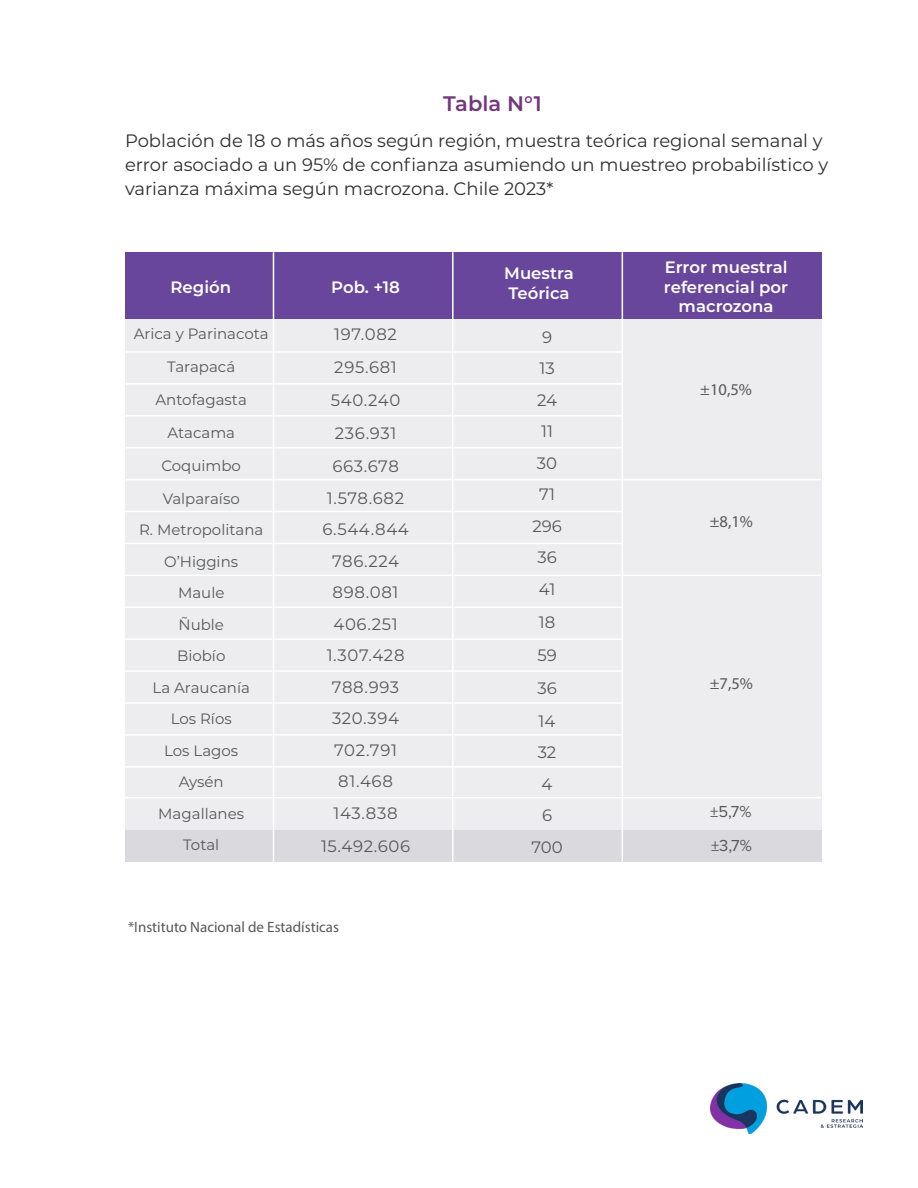
<style>
.page{position:relative;width:918px;height:1188px;background:#fff}
.page>*{position:absolute;margin:0;border:0;box-sizing:border-box;transform-origin:0 0}
.t1{font:600 21px "Montserrat";color:#74367d}
.t2{font:18px/24px "Montserrat";color:#312f30}
.t3{font:16.5px "Montserrat";letter-spacing:.04em;color:#57585a}
.t4{font:600 16.5px/19.5px "Montserrat";color:#fff}
.t5{font:16.5px "Myriad Pro";color:#57585a}
.t6{font:16.5px "Proxima Nova A";color:#57585a}
.t7{font:15px "Montserrat";color:#57585a}
.t8{font:15px "Myriad Pro";color:#57585a}
</style>
<div class="page">
<div style="left:125px;top:318px;width:696px;height:512px;background:#ededf0"></div>
<hr style="left:125px;top:766px;width:497px;height:2px;background:#fff">
<div style="left:125px;top:252px;width:696px;height:67px;background:#68469b"></div>
<hr style="left:125px;top:543px;width:497px;height:1px;background:#fff">
<hr style="left:125px;top:575px;width:696px;height:1px;background:#fff">
<hr style="left:125px;top:606px;width:497px;height:2px;background:#fff">
<hr style="left:125px;top:638px;width:497px;height:2px;background:#fff">
<hr style="left:125px;top:670px;width:497px;height:2px;background:#fff">
<hr style="left:125px;top:797px;width:696px;height:1px;background:#fff">
<hr style="left:125px;top:702px;width:497px;height:2px;background:#fff">
<hr style="left:125px;top:734px;width:497px;height:2px;background:#fff">
<hr style="left:125px;top:351px;width:497px;height:2px;background:#fff">
<hr style="left:125px;top:383px;width:497px;height:2px;background:#fff">
<hr style="left:125px;top:415px;width:497px;height:2px;background:#fff">
<hr style="left:125px;top:447px;width:497px;height:1px;background:#fff">
<hr style="left:125px;top:479px;width:696px;height:1px;background:#fff">
<hr style="left:125px;top:511px;width:497px;height:1px;background:#fff">
<div style="left:125px;top:830px;width:696px;height:32px;background:#d9d9de"></div>
<hr style="left:273px;top:252px;width:1px;height:610px;background:#fff">
<hr style="left:452px;top:252px;width:2px;height:610px;background:#fff">
<hr style="left:622px;top:252px;width:1px;height:610px;background:#fff">
<img style="left:710px;top:1083px;width:153px;height:51px">
<p class="t1" style="left:443px;top:89px;width:100px">Tabla N°1</p>
<p class="t2" style="left:125px;top:128px;width:705px">Población de 18 o más años según región, muestra teórica regional semanal y error asociado a un 95% de confianza asumiendo un muestreo probabilístico y varianza máxima según macrozona. Chile 2023*</p>
<p class="t4" style="left:171px;top:277px;width:62px">Región</p>
<p class="t4" style="left:331px;top:277px;width:70px">Pob. +18</p>
<p class="t7" style="left:134px;top:323px;width:136px">Arica y Parinacota</p>
<p class="t7" style="left:167px;top:356px;width:70px">Tarapacá</p>
<p class="t7" style="left:156px;top:389px;width:93px">Antofagasta</p>
<p class="t7" style="left:167px;top:422px;width:69px">Atacama</p>
<p class="t7" style="left:161px;top:455px;width:81px">Coquimbo</p>
<p class="t7" style="left:163px;top:488px;width:79px">Valparaíso</p>
<p class="t7" style="left:139px;top:520px;width:126px">R. Metropolitana</p>
<p class="t7" style="left:164px;top:551px;width:75px">O’Higgins</p>
<p class="t7" style="left:178px;top:583px;width:48px">Maule</p>
<p class="t7" style="left:178px;top:614px;width:47px">Ñuble</p>
<p class="t7" style="left:177px;top:646px;width:50px">Biobío</p>
<p class="t7" style="left:152px;top:677px;width:99px">La Araucanía</p>
<p class="t7" style="left:171px;top:709px;width:63px">Los Ríos</p>
<p class="t7" style="left:164px;top:740px;width:76px">Los Lagos</p>
<p class="t7" style="left:179px;top:772px;width:46px">Aysén</p>
<p class="t7" style="left:158px;top:803px;width:87px">Magallanes</p>
<p class="t7" style="left:183px;top:835px;width:38px">Total</p>
<p class="t3" style="left:334px;top:323px;width:64px">197.082</p>
<p class="t3" style="left:334px;top:356px;width:64px">295.681</p>
<p class="t3" style="left:331px;top:389px;width:71px">540.240</p>
<p class="t3" style="left:335px;top:422px;width:63px">236.931</p>
<p class="t3" style="left:332px;top:455px;width:68px">663.678</p>
<p class="t3" style="left:327px;top:486px;width:79px">1.578.682</p>
<p class="t3" style="left:322px;top:518px;width:88px">6.544.844</p>
<p class="t3" style="left:332px;top:549px;width:69px">786.224</p>
<p class="t3" style="left:333px;top:581px;width:67px">898.081</p>
<p class="t3" style="left:333px;top:612px;width:66px">406.251</p>
<p class="t3" style="left:327px;top:644px;width:79px">1.307.428</p>
<p class="t3" style="left:332px;top:675px;width:69px">788.993</p>
<p class="t3" style="left:332px;top:707px;width:69px">320.394</p>
<p class="t3" style="left:334px;top:738px;width:64px">702.791</p>
<p class="t3" style="left:338px;top:770px;width:56px">81.468</p>
<p class="t3" style="left:334px;top:801px;width:65px">143.838</p>
<p class="t3" style="left:321px;top:834px;width:91px">15.492.606</p>
<p class="t8" style="left:128px;top:917px;width:213px">*Instituto Nacional de Estadísticas</p>
<p class="t4" style="left:504px;top:263px;width:71px">Muestra<br>Teórica</p>
<p class="t3" style="left:542px;top:326px;width:12px">9</p>
<p class="t3" style="left:539px;top:357px;width:17px">13</p>
<p class="t3" style="left:537px;top:389px;width:21px">24</p>
<p class="t3" style="left:541px;top:420px;width:13px">11</p>
<p class="t3" style="left:537px;top:452px;width:22px">30</p>
<p class="t3" style="left:539px;top:483px;width:17px">71</p>
<p class="t3" style="left:532px;top:515px;width:31px">296</p>
<p class="t3" style="left:537px;top:546px;width:21px">36</p>
<p class="t3" style="left:539px;top:578px;width:18px">41</p>
<p class="t3" style="left:539px;top:611px;width:18px">18</p>
<p class="t3" style="left:537px;top:644px;width:21px">59</p>
<p class="t3" style="left:537px;top:677px;width:21px">36</p>
<p class="t3" style="left:539px;top:710px;width:18px">14</p>
<p class="t3" style="left:538px;top:741px;width:20px">32</p>
<p class="t3" style="left:542px;top:773px;width:12px">4</p>
<p class="t3" style="left:542px;top:804px;width:12px">6</p>
<p class="t3" style="left:531px;top:836px;width:33px">700</p>
<p class="t4" style="left:665px;top:257px;width:124px">Error muestral</p>
<p class="t4" style="left:664px;top:277px;width:126px">referencial por</p>
<p class="t4" style="left:679px;top:296px;width:96px">macrozona</p>
<p class="t5" style="left:700px;top:379px;width:53px">±10,5%</p>
<p class="t5" style="left:710px;top:511px;width:45px">±8,1%</p>
<p class="t5" style="left:710px;top:673px;width:45px">±7,5%</p>
<p class="t6" style="left:710px;top:803px;width:43px">±5,7%</p>
<p class="t6" style="left:711px;top:836px;width:42px">±3,7%</p>
</div>
